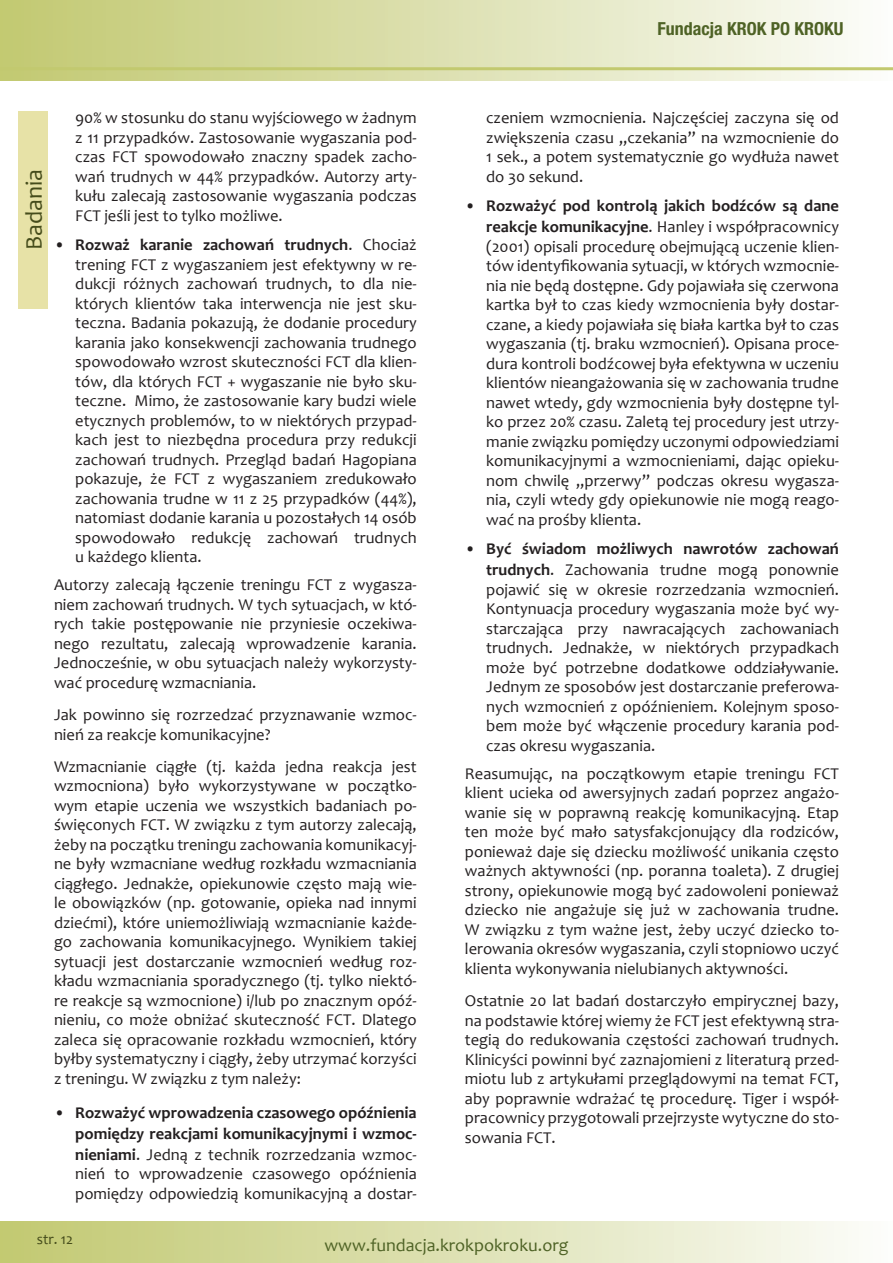
<style>
.page{position:relative;width:893px;height:1263px;background:#fff}
.page>*{position:absolute;margin:0;border:0;box-sizing:border-box;transform-origin:0 0}
.Tytuł_artykułu_akapi{font:24px "Candara";color:#454c1b}
.t1{font:18px "Candara";color:#4e6225}
.t2{font:700 condensed 18px "Helvetica Neue LT Pro";color:#4e6225}
.Akapit{font:16.5px/19.5px "Candara";color:#231f20;text-align:justify}
.t3{font:700 16.5px/21px "Candara";color:#231f20;text-align:right}
.t4{font:15px "Candara";color:#454c1b}
.s1{font-weight:700}
.s2{font-weight:400}
</style>
<div class="page">
<div style="left:0;top:0;width:893px;height:80px;background:linear-gradient(to right,#c1c76f,#fbfcf7)"></div>
<div style="left:0;top:1222px;width:893px;height:41px;background:linear-gradient(to right,#c1c76f,#fbfcf8)"></div>
<hr style="left:0;top:67px;width:893px;height:3px;background:#c2c96f">
<div style="left:18px;top:111px;width:30px;height:197px;background:#e7e2a7"></div>
<p class="Tytuł_artykułu_akapi" style="left:19px;top:250px;width:82px;rotate:-90deg">Badania</p>
<p class="Akapit" style="left:75px;top:108px;width:343px">90% w stosunku do stanu wyjściowego w żadnym z 11 przypadków. Zastosowanie wygaszania pod&shy;czas FCT spowodowało znaczny spadek zacho&shy;wań trudnych w 44% przypadków. Autorzy arty&shy;kułu zalecają zastosowanie wygaszania podczas FCT jeśli jest to tylko możliwe.</p>
<p class="Akapit" style="left:75px;top:235px;width:343px;text-indent:-21px">• <span class="s1">Rozważ karanie zachowań trudnych</span>. Chociaż trening FCT z wygaszaniem jest efektywny w re&shy;dukcji różnych zachowań trudnych, to dla nie&shy;których klientów taka interwencja nie jest sku&shy;teczna. Badania pokazują, że dodanie procedury karania jako konsekwencji zachowania trudnego spowodowało wzrost skuteczności FCT dla klien&shy;tów, dla których FCT + wygaszanie nie było sku&shy;teczne. Mimo, że zastosowanie kary budzi wiele etycznych problemów, to w niektórych przypad&shy;kach jest to niezbędna procedura przy redukcji zachowań trudnych. Przegląd badań Hagopiana pokazuje, że FCT z wygaszaniem zredukowało zachowania trudne w 11 z 25 przypadków (44%), natomiast dodanie karania u pozostałych 14 osób spowodowało redukcję zachowań trudnych u każdego klienta.</p>
<p class="Akapit" style="left:54px;top:575px;width:364px">Autorzy zalecają łączenie treningu FCT z wygasza&shy;niem zachowań trudnych. W tych sytuacjach, w któ&shy;rych takie postępowanie nie przyniesie oczekiwa&shy;nego rezultatu, zalecają wprowadzenie karania.<br>Jednocześnie, w obu sytuacjach należy wykorzysty&shy;wać procedurę wzmacniania.</p>
<p class="Akapit" style="left:54px;top:705px;width:364px">Jak powinno się rozrzedzać przyznawanie wzmoc&shy;nień za reakcje komunikacyjne?</p>
<p class="Akapit" style="left:54px;top:756px;width:364px">Wzmacnianie ciągłe (tj. każda jedna reakcja jest wzmocniona) było wykorzystywane w początko&shy;wym etapie uczenia we wszystkich badaniach po&shy;święconych FCT. W związku z tym autorzy zalecają, żeby na początku treningu zachowania komunikacyj&shy;ne były wzmacniane według rozkładu wzmacniania ciągłego. Jednakże, opiekunowie często mają wie&shy;le obowiązków (np. gotowanie, opieka nad innymi dziećmi), które uniemożliwiają wzmacnianie każde&shy;go zachowania komunikacyjnego. Wynikiem takiej sytuacji jest dostarczanie wzmocnień według roz&shy;kładu wzmacniania sporadycznego (tj. tylko niektó&shy;re reakcje są wzmocnione) i/lub po znacznym opóź&shy;nieniu, co może obniżać skuteczność FCT. Dlatego zaleca się opracowanie rozkładu wzmocnień, który byłby systematyczny i ciągły, żeby utrzymać korzyści z treningu. W związku z tym należy:</p>
<p class="t3" style="left:75px;top:1101px;width:343px;text-align:justify;text-indent:-21px"><span class="s2">•</span> Rozważyć wprowadzenia czasowego opóźnienia pomiędzy reakcjami komunikacyjnymi i wzmoc&shy;nieniami<span class="s2">. Jedną z technik rozrzedzania wzmoc-</span></p>
<p class="Akapit" style="left:75px;top:1164px;width:343px">nień to wprowadzenie czasowego opóźnienia pomiędzy odpowiedzią komunikacyjną a dostar-</p>
<p class="t2" style="left:657px;top:17px;width:187px">Fundacja KROK PO KROKU</p>
<p class="Akapit" style="left:486px;top:108px;width:354px">czeniem wzmocnienia. Najczęściej zaczyna się od zwiększenia czasu „czekania” na wzmocnienie do 1 sek., a potem systematycznie go wydłuża nawet do 30 sekund.</p>
<p class="t3" style="left:465px;top:195px;width:376px"><span class="s2">•</span> Rozważyć pod kontrolą jakich bodźców są dane reakcje komunikacyjne<span class="s2">. Hanley i współpracownicy</span></p>
<p class="Akapit" style="left:486px;top:236px;width:354px">(2001) opisali procedurę obejmującą uczenie klien&shy;tów identyfikowania sytuacji, w których wzmocnie&shy;nia nie będą dostępne. Gdy pojawiała się czerwona kartka był to czas kiedy wzmocnienia były dostar&shy;czane, a kiedy pojawiała się biała kartka był to czas wygaszania (tj. braku wzmocnień). Opisana proce&shy;dura kontroli bodźcowej była efektywna w uczeniu klientów nieangażowania się w zachowania trudne nawet wtedy, gdy wzmocnienia były dostępne tyl&shy;ko przez 20% czasu. Zaletą tej procedury jest utrzy&shy;manie związku pomiędzy uczonymi odpowiedziami komunikacyjnymi a wzmocnieniami, dając opieku&shy;nom chwilę „przerwy” podczas okresu wygasza&shy;nia, czyli wtedy gdy opiekunowie nie mogą reago&shy;wać na prośby klienta.</p>
<p class="t3" style="left:465px;top:538px;width:376px"><span class="s2">•</span> Być świadom możliwych nawrotów zachowań trudnych<span class="s2">. Zachowania trudne mogą ponownie</span></p>
<p class="Akapit" style="left:486px;top:579px;width:354px">pojawić się w okresie rozrzedzania wzmocnień.<br>Kontynuacja procedury wygaszania może być wy&shy;starczająca przy nawracających zachowaniach trudnych. Jednakże, w niektórych przypadkach może być potrzebne dodatkowe oddziaływanie.<br>Jednym ze sposobów jest dostarczanie preferowa&shy;nych wzmocnień z opóźnieniem. Kolejnym sposo&shy;bem może być włączenie procedury karania pod&shy;czas okresu wygaszania.</p>
<p class="Akapit" style="left:465px;top:763px;width:376px">Reasumując, na początkowym etapie treningu FCT klient ucieka od awersyjnych zadań poprzez angażo&shy;wanie się w poprawną reakcję komunikacyjną. Etap ten może być mało satysfakcjonujący dla rodziców, ponieważ daje się dziecku możliwość unikania często ważnych aktywności (np. poranna toaleta). Z drugiej strony, opiekunowie mogą być zadowoleni ponieważ dziecko nie angażuje się już w zachowania trudne.<br>W związku z tym ważne jest, żeby uczyć dziecko to&shy;lerowania okresów wygaszania, czyli stopniowo uczyć klienta wykonywania nielubianych aktywności.</p>
<p class="Akapit" style="left:465px;top:991px;width:376px">Ostatnie 20 lat badań dostarczyło empirycznej bazy, na podstawie której wiemy że FCT jest efektywną stra&shy;tegią do redukowania częstości zachowań trudnych.<br>Klinicyści powinni być zaznajomieni z literaturą przed&shy;miotu lub z artykułami przeglądowymi na temat FCT, aby poprawnie wdrażać tę procedurę. Tiger i współ&shy;pracownicy przygotowali przejrzyste wytyczne do sto&shy;sowania FCT.</p>
<p class="t4" style="left:37px;top:1230px;width:38px">str. 12</p>
<p class="t1" style="left:324px;top:1233px;width:245px">www.fundacja.krokpokroku.org</p>
</div>
